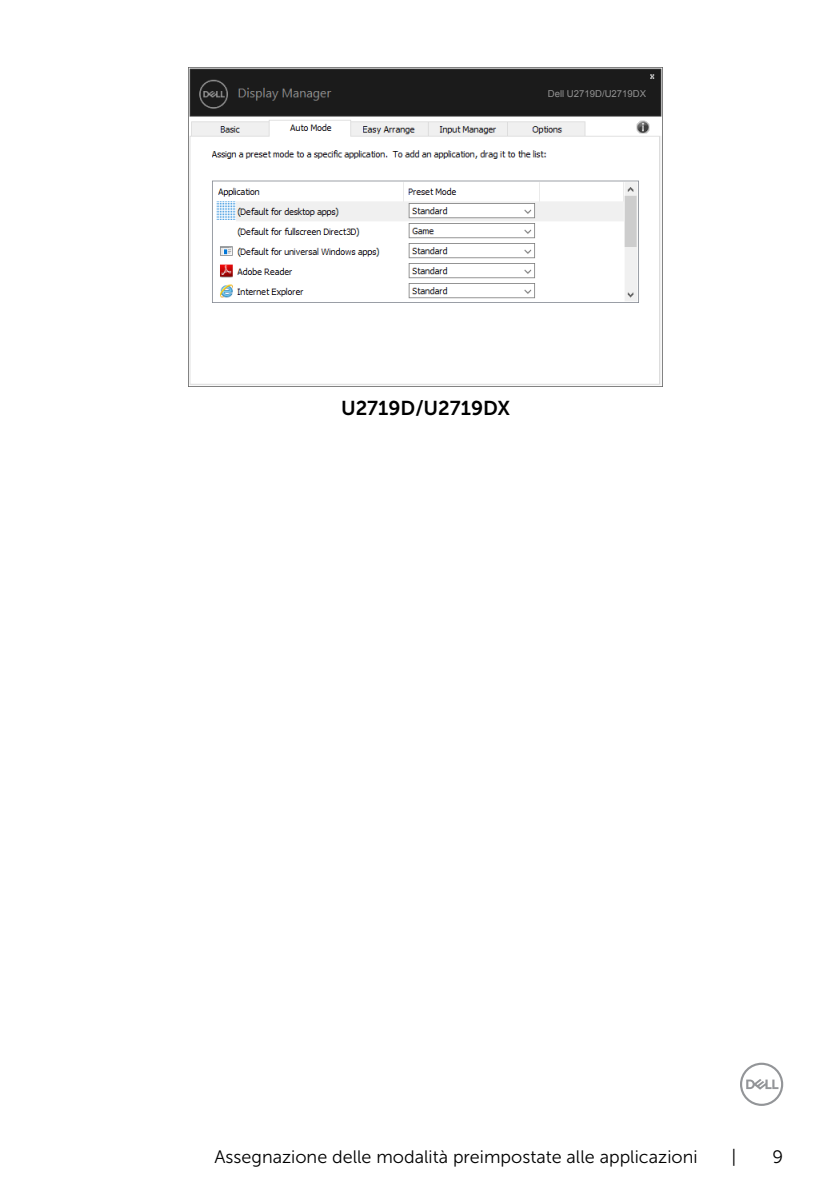
<style>
.page{position:relative;width:840px;height:1191px;background:#fff}
.page>*{position:absolute;margin:0;border:0;box-sizing:border-box;transform-origin:0 0}
.t1{font:20px "Museo Sans For Dell 700";color:#000}
.t2{font:18px "Museo Sans For Dell 300";color:#000}
.t3{font:9.6px "Arial";color:#939393}
</style>
<div class="page">
<svg style="left:740px;top:1062px;width:42px;height:44px"></svg>
<img style="left:189px;top:67px;width:473px;height:318px">
<div style="left:544px;top:88px;width:103px;height:11px;background:#1b1b1b"></div>
<p class="t3" style="left:547px;top:88px;width:100px">Dell U2719D/U2719DX</p>
<p class="t1" style="left:341px;top:397px;width:171px">U2719D/U2719DX</p>
<p class="t2" style="left:214px;top:1146px;width:484px">Assegnazione delle modalità preimpostate alle applicazioni</p>
<p class="t2" style="left:731px;top:1146px;width:6px">|</p>
<p class="t2" style="left:772px;top:1146px;width:12px">9</p>
</div>
